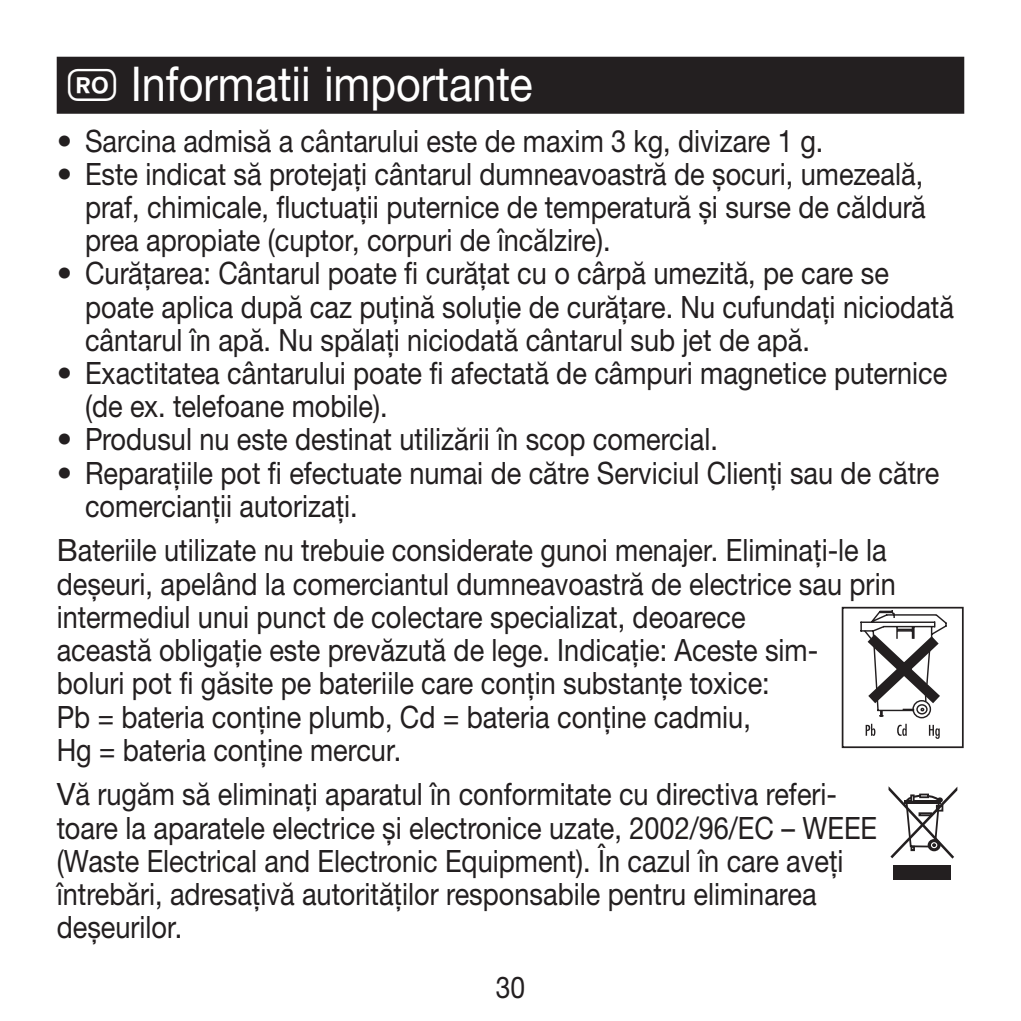
<style>
.page{position:relative;width:1021px;height:1021px;background:#fff}
.page>*{position:absolute;margin:0;border:0;box-sizing:border-box;transform-origin:0 0}
.t1{font:48px "Helvetica Neue LTW1 G";color:#fff;scale:.9 1}
.t2{font:30.8px/33.2px "Helvetica Neue LTW1 G";color:#231f20}
.t3{font:30px "Helvetica Neue LT Pro";color:#231f20;scale:.88 1}
.s1{font-family:"Laend Beurer";font-weight:700}
</style>
<div class="page">
<div style="left:57px;top:57px;width:907px;height:57px;background:#231f20"></div>
<div style="left:841px;top:607px;width:122px;height:141px;border:2px solid #231f20"></div>
<svg style="left:856px;top:608px;width:94px;height:130px"></svg>
<div style="left:893px;top:865px;width:57px;height:14px;background:#231f20"></div>
<svg style="left:888px;top:786px;width:69px;height:72px"></svg>
<h1 class="t1" style="left:68px;top:55px;width:518px"><span class="s1">R</span> Informatii importante</h1>
<p class="t2" style="left:57px;top:124px;width:768px">• Sarcina admisă a cântarului este de maxim 3 kg, divizare 1 g.</p>
<p class="t2" style="left:85px;top:157px;width:842px;text-align:justify;text-indent:-28px">• Este indicat să protejaţi cântarul dumneavoastră de şocuri, umezeală, praf, chimicale, fluctuaţii puternice de temperatură şi surse de căldură prea apropiate (cuptor, corpuri de încălzire).</p>
<p class="t2" style="left:85px;top:256px;width:870px;text-indent:-28px">• Curăţarea: Cântarul poate fi curăţat cu o cârpă umezită, pe care se poate aplica după caz puţină soluţie de curăţare. Nu cufundaţi niciodată cântarul în apă. Nu spălaţi niciodată cântarul sub jet de apă.</p>
<p class="t2" style="left:85px;top:356px;width:863px;text-indent:-28px">• Exactitatea cântarului poate fi afectată de câmpuri magnetice puternice (de ex. telefoane mobile).</p>
<p class="t2" style="left:57px;top:422px;width:662px">• Produsul nu este destinat utilizării în scop comercial.</p>
<p class="t2" style="left:85px;top:456px;width:855px;text-indent:-28px">• Reparaţiile pot fi efectuate numai de către Serviciul Clienţi sau de către comercianţii autorizaţi.</p>
<p class="t2" style="left:57px;top:537px;width:840px">Bateriile utilizate nu trebuie considerate gunoi menajer. Eliminaţi-le la deşeuri, apelând la comerciantul dumneavoastră de electrice sau prin intermediul unui punct de colectare specializat, deoarece<br>această obligaţie este prevăzută de lege. Indicaţie: Aceste sim-<br>boluri pot fi găsite pe bateriile care conţin substanţe toxice:<br>Pb = bateria conţine plumb, Cd = bateria conţine cadmiu,<br>Hg = bateria conţine mercur.</p>
<p class="t2" style="left:57px;top:780px;width:822px">Vă rugăm să eliminaţi aparatul în conformitate cu directiva referi&shy;toare la aparatele electrice şi electronice uzate, 2002/96/EC – WEEE (Waste Electrical and Electronic Equipment). În cazul în care aveţi întrebări, adresaţivă autorităţilor responsabile pentru eliminarea deşeurilor.</p>
<p class="t3" style="left:496px;top:970px;width:35px">30</p>
</div>
